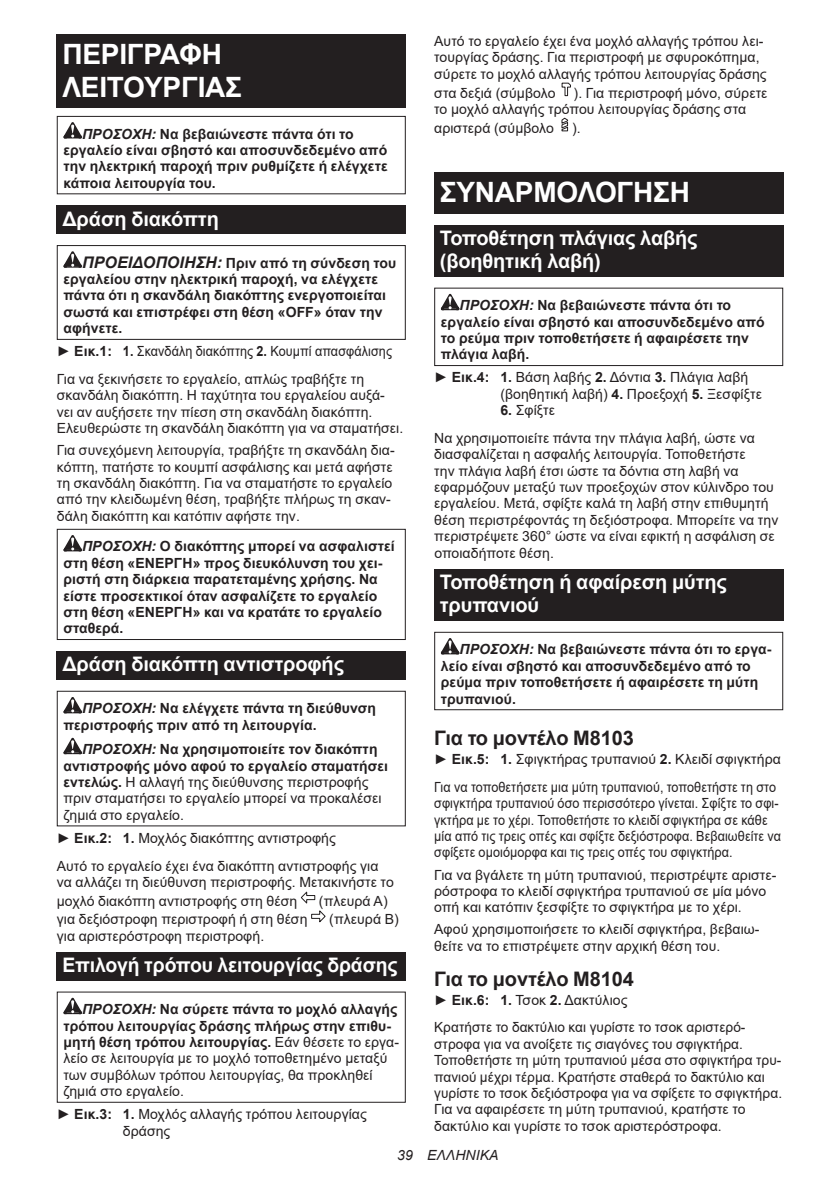
<style>
.page{position:relative;width:840px;height:1191px;background:#fff}
.page>*{position:absolute;margin:0;border:0;box-sizing:border-box;transform-origin:0 0}
.t1{font:700 28px/32.8px "Arial";letter-spacing:-.01em;color:#fff}
.t2{font:700 20px/23.4px "Arial";letter-spacing:-.01em;color:#fff}
.t3{font:700 20px "Arial";letter-spacing:-.01em;color:#231f20}
.t4{font:14px/16.4px "Arial";letter-spacing:.005em;color:#231f20}
.t5{font:700 14px/16.4px "Arial";letter-spacing:.005em;color:#231f20}
.t6{font:14px/16.4px "Arial";letter-spacing:.005em;color:#231f20;scale:.9 1}
.t7{font:italic 14px "Arial";letter-spacing:.005em;color:#231f20}
.s1{font-style:italic}
.s2{font-style:italic;font-size:16px}
.s3{font-weight:700}
.s4{font-weight:700;font-style:italic}
</style>
<div class="page">
<div style="left:57px;top:34px;width:348px;height:74px;background:#231f20"></div>
<svg style="left:63px;top:122px;width:19px;height:16px"></svg>
<div style="left:57px;top:116px;width:348px;height:78px;border:1px solid #231f20"></div>
<div style="left:57px;top:206px;width:348px;height:28px;background:#231f20"></div>
<svg style="left:63px;top:251px;width:19px;height:17px"></svg>
<div style="left:57px;top:245px;width:348px;height:95px;border:1px solid #231f20"></div>
<svg style="left:63px;top:535px;width:19px;height:16px"></svg>
<div style="left:57px;top:529px;width:348px;height:111px;border:1px solid #231f20"></div>
<div style="left:57px;top:651px;width:348px;height:29px;background:#231f20"></div>
<svg style="left:63px;top:697px;width:19px;height:16px"></svg>
<svg style="left:63px;top:738px;width:19px;height:16px"></svg>
<div style="left:57px;top:691px;width:348px;height:135px;border:1px solid #231f20"></div>
<svg style="left:301px;top:891px;width:24px;height:32px"></svg>
<div style="left:57px;top:952px;width:348px;height:28px;background:#231f20"></div>
<svg style="left:63px;top:997px;width:19px;height:17px"></svg>
<svg style="left:561px;top:82px;width:10px;height:14px"></svg>
<svg style="left:561px;top:117px;width:7px;height:15px"></svg>
<div style="left:434px;top:172px;width:348px;height:41px;background:#231f20"></div>
<div style="left:434px;top:225px;width:348px;height:52px;background:#231f20"></div>
<svg style="left:440px;top:294px;width:19px;height:16px"></svg>
<div style="left:434px;top:288px;width:348px;height:78px;border:1px solid #231f20"></div>
<div style="left:434px;top:569px;width:348px;height:52px;background:#231f20"></div>
<svg style="left:440px;top:638px;width:19px;height:16px"></svg>
<div style="left:434px;top:632px;width:348px;height:78px;border:1px solid #231f20"></div>
<h1 class="t1" style="left:62px;top:38px;width:181px">ΠΕΡΙΓΡΑΦΗ<br>ΛΕΙΤΟΥΡΓΙΑΣ</h1>
<p class="t5" style="left:63px;top:125px;width:325px;text-indent:19px"><span class="s1">ΠΡΟΣΟΧΗ:</span> Να βεβαιώνεστε πάντα ότι το εργαλείο είναι σβηστό και αποσυνδεδεμένο από την ηλεκτρική παροχή πριν ρυθμίζετε ή ελέγχετε κάποια λειτουργία του.</p>
<h2 class="t2" style="left:62px;top:207px;width:158px">Δράση διακόπτη</h2>
<p class="t5" style="left:63px;top:255px;width:334px;text-indent:19px"><span class="s2">ΠΡΟΕΙΔΟΠΟΙΗΣΗ:</span> Πριν από τη σύνδεση του εργαλείου στην ηλεκτρική παροχή, να ελέγχετε πάντα ότι η σκανδάλη διακόπτης ενεργοποιείται σωστά και επιστρέφει στη θέση «OFF» όταν την αφήνετε.</p>
<p class="t4" style="left:57px;top:337px;width:336px;line-height:27.8px">► <span class="s3">Εικ.1: 1.</span> Σκανδάλη διακόπτης <span class="s3">2.</span> Κουμπί απασφάλισης<br>Για να ξεκινήσετε το εργαλείο, απλώς τραβήξτε τη</p>
<p class="t4" style="left:57px;top:387px;width:348px">σκανδάλη διακόπτη. Η ταχύτητα του εργαλείου αυξά&shy;νει αν αυξήσετε την πίεση στη σκανδάλη διακόπτη.<br>Ελευθερώστε τη σκανδάλη διακόπτη για να σταματήσει.</p>
<p class="t4" style="left:57px;top:442px;width:339px">Για συνεχόμενη λειτουργία, τραβήξτε τη σκανδάλη δια&shy;κόπτη, πατήστε το κουμπί ασφάλισης και μετά αφήστε τη σκανδάλη διακόπτη. Για να σταματήστε το εργαλείο από την κλειδωμένη θέση, τραβήξτε πλήρως τη σκαν&shy;δάλη διακόπτη και κατόπιν αφήστε την.</p>
<p class="t5" style="left:63px;top:538px;width:332px;text-indent:19px"><span class="s1">ΠΡΟΣΟΧΗ:</span> Ο διακόπτης μπορεί να ασφαλιστεί στη θέση «ΕΝΕΡΓΗ» προς διευκόλυνση του χει&shy;ριστή στη διάρκεια παρατεταμένης χρήσης. Να είστε προσεκτικοί όταν ασφαλίζετε το εργαλείο στη θέση «ΕΝΕΡΓΗ» και να κρατάτε το εργαλείο σταθερά.</p>
<h2 class="t2" style="left:62px;top:653px;width:283px">Δράση διακόπτη αντιστροφής</h2>
<p class="t5" style="left:63px;top:700px;width:314px;text-indent:19px"><span class="s1">ΠΡΟΣΟΧΗ:</span> Να ελέγχετε πάντα τη διεύθυνση περιστροφής πριν από τη λειτουργία.</p>
<p class="t4" style="left:63px;top:741px;width:326px;text-indent:19px"><span class="s4">ΠΡΟΣΟΧΗ:</span> <span class="s3">Να χρησιμοποιείτε τον διακόπτη αντιστροφής μόνο αφού το εργαλείο σταματήσει εντελώς.</span> Η αλλαγή της διεύθυνσης περιστροφής πριν σταματήσει το εργαλείο μπορεί να προκαλέσει ζημιά στο εργαλείο.</p>
<p class="t4" style="left:57px;top:824px;width:323px;line-height:27.8px">► <span class="s3">Εικ.2: 1.</span> Μοχλός διακόπτης αντιστροφής<br>Αυτό το εργαλείο έχει ένα διακόπτη αντιστροφής για</p>
<p class="t4" style="left:57px;top:872px;width:338px;line-height:18.8px">να αλλάζει τη διεύθυνση περιστροφής. Μετακινήστε το μοχλό διακόπτη αντιστροφής στη θέση</p>
<p class="t4" style="left:319px;top:892px;width:70px">(πλευρά A)</p>
<p class="t4" style="left:57px;top:911px;width:252px">για δεξιόστροφη περιστροφή ή στη θέση</p>
<p class="t4" style="left:329px;top:911px;width:71px">(πλευρά B)</p>
<p class="t4" style="left:57px;top:927px;width:209px">για αριστερόστροφη περιστροφή.</p>
<h2 class="t2" style="left:62px;top:953px;width:336px">Επιλογή τρόπου λειτουργίας δράσης</h2>
<p class="t4" style="left:63px;top:1001px;width:337px;text-indent:19px"><span class="s4">ΠΡΟΣΟΧΗ:</span> <span class="s3">Να σύρετε πάντα το μοχλό αλλαγής τρόπου λειτουργίας δράσης πλήρως στην επιθυ&shy;μητή θέση τρόπου λειτουργίας.</span> Εάν θέσετε το εργα&shy;λείο σε λειτουργία με το μοχλό τοποθετημένο μεταξύ των συμβόλων τρόπου λειτουργίας, θα προκληθεί ζημιά στο εργαλείο.</p>
<p class="t4" style="left:123px;top:1106px;width:245px;text-indent:-66px">► <span class="s3">Εικ.3: 1.</span> Μοχλός αλλαγής τρόπου λειτουργίας δράσης</p>
<p class="t4" style="left:434px;top:33px;width:334px">Αυτό το εργαλείο έχει ένα μοχλό αλλαγής τρόπου λει&shy;τουργίας δράσης. Για περιστροφή με σφυροκόπημα, σύρετε το μοχλό αλλαγής τρόπου λειτουργίας δράσης</p>
<p class="t4" style="left:434px;top:84px;width:123px">στα δεξιά (σύμβολο</p>
<p class="t4" style="left:434px;top:84px;width:334px;text-indent:139px">). Για περιστροφή μόνο, σύρετε το μοχλό αλλαγής τρόπου λειτουργίας δράσης στα</p>
<p class="t4" style="left:434px;top:119px;width:121px">αριστερά (σύμβολο</p>
<p class="t4" style="left:571px;top:119px;width:10px">).</p>
<h1 class="t1" style="left:439px;top:176px;width:251px">ΣΥΝΑΡΜΟΛΟΓΗΣΗ</h1>
<h2 class="t2" style="left:439px;top:226px;width:259px">Τοποθέτηση πλάγιας λαβής (βοηθητική λαβή)</h2>
<p class="t5" style="left:440px;top:297px;width:325px;text-indent:19px"><span class="s1">ΠΡΟΣΟΧΗ:</span> Να βεβαιώνεστε πάντα ότι το εργαλείο είναι σβηστό και αποσυνδεδεμένο από το ρεύμα πριν τοποθετήσετε ή αφαιρέσετε την πλάγια λαβή.</p>
<p class="t4" style="left:500px;top:369px;width:263px;text-indent:-66px">► <span class="s3">Εικ.4: 1.</span> Βάση λαβής <span class="s3">2.</span> Δόντια <span class="s3">3.</span> Πλάγια λαβή (βοηθητική λαβή) <span class="s3">4.</span> Προεξοχή <span class="s3">5.</span> Ξεσφίξτε</p>
<p class="t4" style="left:434px;top:396px;width:322px;line-height:27.8px;text-indent:66px"><span class="s3">6.</span> Σφίξτε<br>Να χρησιμοποιείτε πάντα την πλάγια λαβή, ώστε να</p>
<p class="t4" style="left:434px;top:446px;width:345px">διασφαλίζεται η ασφαλής λειτουργία. Τοποθετήστε<br>την πλάγια λαβή έτσι ώστε τα δόντια στη λαβή να εφαρμόζουν μεταξύ των προεξοχών στον κύλινδρο του εργαλείου. Μετά, σφίξτε καλά τη λαβή στην επιθυμητή θέση περιστρέφοντάς τη δεξιόστροφα. Μπορείτε να την περιστρέψετε 360° ώστε να είναι εφικτή η ασφάλιση σε οποιαδήποτε θέση.</p>
<h2 class="t2" style="left:439px;top:570px;width:288px">Τοποθέτηση ή αφαίρεση μύτης τρυπανιού</h2>
<p class="t5" style="left:440px;top:641px;width:332px;text-indent:19px"><span class="s1">ΠΡΟΣΟΧΗ:</span> Να βεβαιώνεστε πάντα ότι το εργα&shy;λείο είναι σβηστό και αποσυνδεδεμένο από το ρεύμα πριν τοποθετήσετε ή αφαιρέσετε τη μύτη τρυπανιού.</p>
<h2 class="t3" style="left:434px;top:724px;width:201px">Για το μοντέλο M8103</h2>
<p class="t4" style="left:434px;top:745px;width:348px;line-height:27.8px">► <span class="s3">Εικ.5: 1.</span> Σφιγκτήρας τρυπανιού <span class="s3">2.</span> Κλειδί σφιγκτήρα<br>Για να τοποθετήσετε μια μύτη τρυπανιού, τοποθετήστε τη στο</p>
<p class="t6" style="left:434px;top:795px;width:387px">σφιγκτήρα τρυπανιού όσο περισσότερο γίνεται. Σφίξτε το σφι&shy;γκτήρα με το χέρι. Τοποθετήστε το κλειδί σφιγκτήρα σε κάθε μία από τις τρεις οπές και σφίξτε δεξιόστροφα. Βεβαιωθείτε να σφίξετε ομοιόμορφα και τις τρεις οπές του σφιγκτήρα.</p>
<p class="t4" style="left:434px;top:866px;width:343px">Για να βγάλετε τη μύτη τρυπανιού, περιστρέψτε αριστε&shy;ρόστροφα το κλειδί σφιγκτήρα τρυπανιού σε μία μόνο οπή και κατόπιν ξεσφίξτε το σφιγκτήρα με το χέρι.</p>
<p class="t4" style="left:434px;top:921px;width:327px">Αφού χρησιμοποιήσετε το κλειδί σφιγκτήρα, βεβαιω&shy;θείτε να το επιστρέψετε στην αρχική θέση του.</p>
<h2 class="t3" style="left:434px;top:964px;width:201px">Για το μοντέλο M8104</h2>
<p class="t4" style="left:434px;top:985px;width:312px;line-height:27.8px">► <span class="s3">Εικ.6: 1.</span> Τσοκ <span class="s3">2.</span> Δακτύλιος<br>Κρατήστε το δακτύλιο και γυρίστε το τσοκ αριστερό-</p>
<p class="t4" style="left:434px;top:1035px;width:349px">στροφα για να ανοίξετε τις σιαγόνες του σφιγκτήρα.<br>Τοποθετήστε τη μύτη τρυπανιού μέσα στο σφιγκτήρα τρυ&shy;πανιού μέχρι τέρμα. Κρατήστε σταθερά το δακτύλιο και γυρίστε το τσοκ δεξιόστροφα για να σφίξετε το σφιγκτήρα.<br>Για να αφαιρέσετε τη μύτη τρυπανιού, κρατήστε το δακτύλιο και γυρίστε το τσοκ αριστερόστροφα.</p>
<p class="t7" style="left:397px;top:1146px;width:103px">39 ΕΛΛΗΝΙΚΑ</p>
</div>
